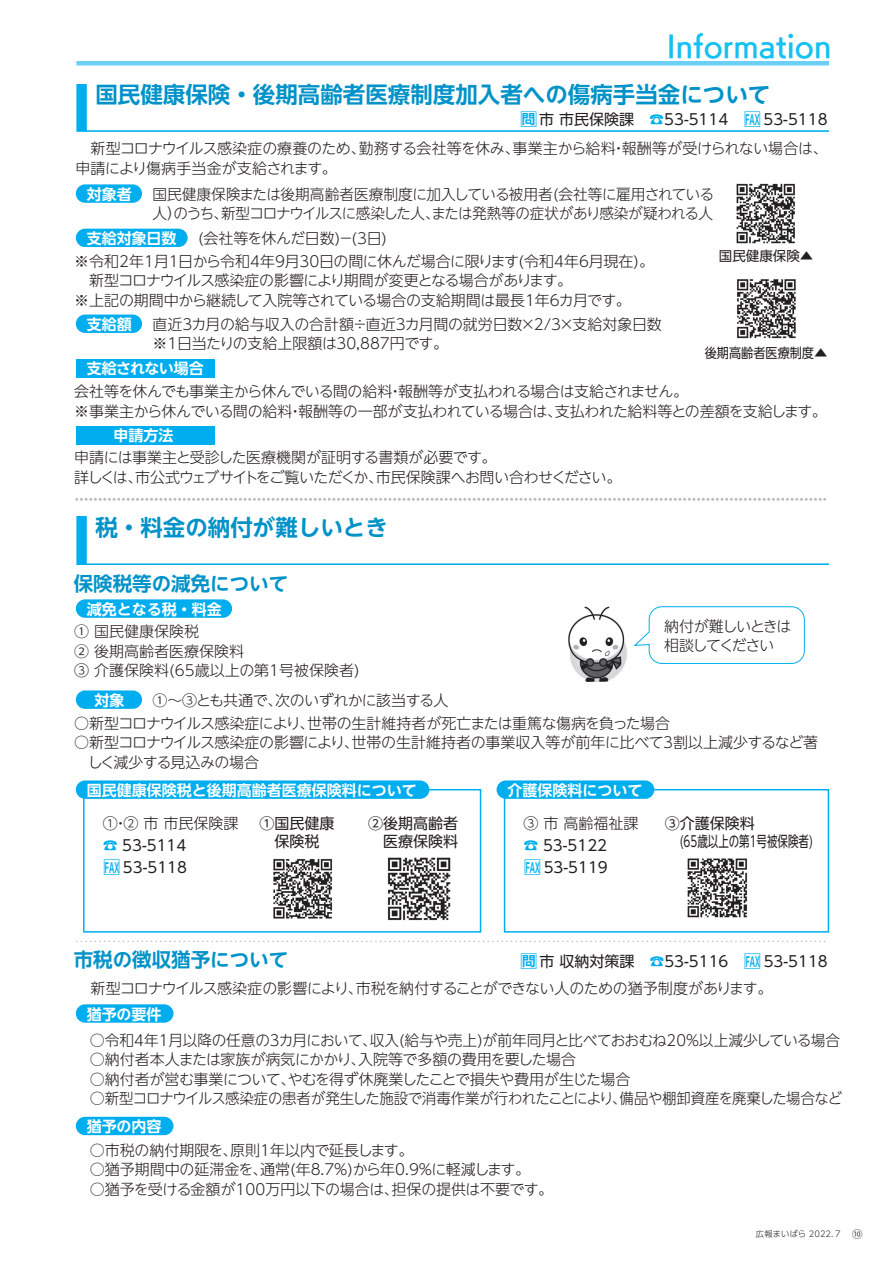
<style>
.page{position:relative;width:893px;height:1263px;background:#fff}
.page>*{position:absolute;margin:0;border:0;box-sizing:border-box;transform-origin:0 0}
.t1{font:28.5px "UD Kakugo Large Pr 6 N DB";color:#15c0f2}
.t2{font:700 22.5px "UD Shin Go NT Pro De";color:#0092c8}
.t3{font:700 19.5px "UD Shin Go NT Pro De";color:#0092c8}
.t4{font:300 15px/19.5px "UD Shin Go NT Pro";letter-spacing:-.02em;color:#231f20}
.t5{font:300 15px/19.5px "UD Shin Go NT Pro";color:#231f20}
.t6{font:300 15px/27.2px "UD Shin Go NT Pro";letter-spacing:-.045em;color:#231f20}
.t7{font:300 15px/19.5px "UD Shin Go NT Pro";letter-spacing:-.04em;color:#231f20}
.t8{font:700 15px "UD Shin Go NT Pro De";color:#fff}
.t9{font:15px/18px "UD Shin Go NT Pro";color:#231f20}
.t10{font:300 15px/19.5px "UD Shin Go NT Pro";letter-spacing:-.09em;color:#231f20}
.t11{font:700 15px "UD Shin Go NT Pro De";letter-spacing:-.035em;color:#fff}
.t12{font:13.5px "UD Shin Go NT Pro";color:#231f20;scale:.9 1}
.t13{font:13.5px "UD Shin Go NT Pro";color:#231f20}
.t14{font:300 8.25px "UD Shin Go Pro";letter-spacing:-.01em;color:#231f20}
.s1{font-family:"UD Shin Go NT Pro De";font-weight:700;font-size:18px;color:#00aeef}
.s2{font-family:"UD Shin Go NT Pro De";font-weight:700;font-size:13.5px;color:#00aeef}
.s3{font-weight:400}
.s4{font-weight:400;color:#00aeef}
.s5{font-family:"Koz Go Pr 6 N";font-weight:400}
.s6{font-family:"Koz Go Pr 6 N";font-weight:400;font-size:10.5px}
</style>
<div class="page">
<div style="left:83px;top:789px;width:398px;height:144px;border:2px solid #00aeef"></div>
<div style="left:76px;top:359px;width:139px;height:19px;background:#00aeef"></div>
<svg style="left:77px;top:498px;width:749px;height:3px"></svg>
<svg style="left:76px;top:84px;width:753px;height:48px"></svg>
<hr style="left:76px;top:61px;width:753px;height:4px;background:#6bcff6">
<div style="left:76px;top:184px;width:66px;height:19px;background:#00aeef;border-radius:9px"></div>
<div style="left:76px;top:1004px;width:97px;height:19px;background:#00aeef;border-radius:9px"></div>
<div style="left:76px;top:1117px;width:97px;height:18px;background:#00aeef;border-radius:9px"></div>
<div style="left:76px;top:315px;width:66px;height:18px;background:#00aeef;border-radius:9px"></div>
<div style="left:76px;top:229px;width:112px;height:18px;background:#00aeef;border-radius:9px"></div>
<svg style="left:76px;top:516px;width:753px;height:49px"></svg>
<div style="left:76px;top:690px;width:66px;height:19px;background:#00aeef;border-radius:9px"></div>
<div style="left:76px;top:599px;width:156px;height:19px;background:#00aeef;border-radius:9px"></div>
<div style="left:76px;top:780px;width:353px;height:19px;background:#00aeef;border-radius:9px"></div>
<div style="left:76px;top:426px;width:139px;height:18px;background:#00aeef"></div>
<div style="left:504px;top:789px;width:325px;height:144px;border:2px solid #00aeef"></div>
<div style="left:497px;top:780px;width:157px;height:19px;background:#00aeef;border-radius:9px"></div>
<svg style="left:77px;top:941px;width:749px;height:1px"></svg>
<img style="left:568px;top:606px;width:59px;height:76px">
<svg style="left:633px;top:606px;width:172px;height:58px"></svg>
<img style="left:736px;top:183px;width:59px;height:61px">
<img style="left:737px;top:279px;width:59px;height:60px">
<img style="left:273px;top:858px;width:60px;height:61px">
<img style="left:687px;top:858px;width:60px;height:60px">
<img style="left:387px;top:857px;width:64px;height:64px">
<h1 class="t1" style="left:667px;top:30px;width:166px">Information</h1>
<h2 class="t2" style="left:95px;top:76px;width:676px">国民健康保険・後期高齢者医療制度加入者への傷病手当金について</h2>
<p class="t4" style="left:75px;top:104px;width:754px;line-height:29.2px;text-align:right"><span class="s1">□</span><span class="s2">問</span><span class="s3">市 市民保険課</span> <span class="s4">☎</span><span class="s3">53-5114</span> <span class="s1">□</span><span class="s2">FAX</span> <span class="s3">53-5118<br></span>　新型コロナウイルス感染症の療養のため、勤務する会社等を休み、事業主から給料・報酬等が受けられない場合は、</p>
<p class="t4" style="left:75px;top:158px;width:263px">申請により傷病手当金が支給されます。</p>
<p class="t8" style="left:87px;top:182px;width:46px">対象者</p>
<p class="t7" style="left:152px;top:184px;width:563px">国民健康保険または後期高齢者医療制度に加入している被用者(会社等に雇用されている人）のうち、新型コロナウイルスに感染した人、または発熱等の症状があり感染が疑われる人</p>
<p class="t4" style="left:74px;top:226px;width:581px;line-height:22.6px;text-indent:124px">(会社等を休んだ日数)－(3日)<br>※令和2年1月1日から令和4年9月30日の間に休んだ場合に限ります(令和4年6月現在)。</p>
<p class="t4" style="left:74px;top:270px;width:558px">　新型コロナウイルス感染症の影響により期間が変更となる場合があります。<br>※上記の期間中から継続して入院等されている場合の支給期間は最長1年6カ月です。</p>
<p class="t8" style="left:87px;top:226px;width:91px">支給対象日数</p>
<p class="t8" style="left:87px;top:312px;width:46px">支給額</p>
<p class="t4" style="left:152px;top:314px;width:511px">直近3カ月の給与収入の合計額÷直近3カ月間の就労日数×2/3×支給対象日数※1日当たりの支給上限額は30,887円です。</p>
<p class="t13" style="left:719px;top:245px;width:96px">国民健康保険▲</p>
<p class="t12" style="left:705px;top:342px;width:138px">後期高齢者医療制度▲</p>
<p class="t11" style="left:87px;top:357px;width:119px">支給されない場合</p>
<p class="t4" style="left:74px;top:381px;width:754px">会社等を休んでも事業主から休んでいる間の給料・報酬等が支払われる場合は支給されません。<br>※事業主から休んでいる間の給料・報酬等の一部が支払われている場合は、支払われた給料等との差額を支給します。</p>
<p class="t8" style="left:113px;top:423px;width:61px">申請方法</p>
<p class="t4" style="left:74px;top:447px;width:549px">申請には事業主と受診した医療機関が証明する書類が必要です。<br>詳しくは、市公式ウェブサイトをご覧いただくか、市民保険課へお問い合わせください。</p>
<h2 class="t2" style="left:95px;top:510px;width:294px">税・料金の納付が難しいとき</h2>
<h3 class="t3" style="left:74px;top:567px;width:216px">保険税等の減免について</h3>
<p class="t8" style="left:87px;top:597px;width:136px">減免となる税・料金</p>
<p class="t5" style="left:74px;top:621px;width:287px"><span class="s5">①</span> 国民健康保険税<br><span class="s5">②</span> 後期高齢者医療保険料<br>③ 介護保険料(65歳以上の第1号被保険者)</p>
<p class="t8" style="left:94px;top:688px;width:31px">対象</p>
<p class="t6" style="left:152px;top:686px;width:297px"><span class="s5">①</span>～③とも共通で、次のいずれかに該当する人</p>
<p class="t10" style="left:664px;top:616px;width:129px">納付が難しいときは相談してください</p>
<p class="t4" style="left:74px;top:713px;width:597px">○新型コロナウイルス感染症により、世帯の生計維持者が死亡または重篤な傷病を負った場合</p>
<p class="t4" style="left:74px;top:732px;width:745px">○新型コロナウイルス感染症の影響により、世帯の生計維持者の事業収入等が前年に比べて3割以上減少するなど著　しく減少する見込みの場合</p>
<p class="t8" style="left:87px;top:778px;width:331px">国民健康保険税と後期高齢者医療保険料について</p>
<p class="t4" style="left:103px;top:811px;width:137px;line-height:22.5px">①・② 市 市民保険課<span class="s4">☎</span> <span class="s3">53-5114</span></p>
<p class="t9" style="left:103px;top:857px;width:86px"><span class="s1">□</span><span class="s2">FAX</span> 53-5118</p>
<p class="t9" style="left:260px;top:814px;width:76px">①国民健康　保険税</p>
<p class="t9" style="left:368px;top:814px;width:92px">②後期高齢者　医療保険料</p>
<p class="t8" style="left:507px;top:778px;width:136px">介護保険料について</p>
<p class="t4" style="left:523px;top:811px;width:116px;line-height:22.5px">③ 市 高齢福祉課<span class="s4">☎</span> <span class="s3">53-5122</span></p>
<p class="t9" style="left:523px;top:857px;width:86px"><span class="s1">□</span><span class="s2">FAX</span> 53-5119</p>
<p class="t9" style="left:680px;top:814px;width:135px;text-indent:-15px">③介護保険料<br>(65歳以上の第1号被保険者)</p>
<h3 class="t3" style="left:74px;top:944px;width:216px">市税の徴収猶予について</h3>
<p class="t6" style="left:75px;top:947px;width:754px;text-indent:444px"><span class="s1">□</span><span class="s2">問</span><span class="s3">市 収納対策課</span> <span class="s4">☎</span><span class="s3">53-5116</span> <span class="s1">□</span><span class="s2">FAX</span> <span class="s3">53-5118</span>　新型コロナウイルス感染症の影響により、市税を納付することができない人のための猶予制度があります。</p>
<p class="t8" style="left:87px;top:1002px;width:76px">猶予の要件</p>
<p class="t4" style="left:75px;top:1030px;width:769px">　○令和4年1月以降の任意の3カ月において、収入(給与や売上)が前年同月と比べておおむね20%以上減少している場合　○納付者本人または家族が病気にかかり、入院等で多額の費用を要した場合<br>　○納付者が営む事業について、やむを得ず休廃業したことで損失や費用が生じた場合<br>　○新型コロナウイルス感染症の患者が発生した施設で消毒作業が行われたことにより、備品や棚卸資産を廃棄した場合など</p>
<p class="t8" style="left:87px;top:1114px;width:76px">猶予の内容</p>
<p class="t5" style="left:75px;top:1140px;width:480px">　○市税の納付期限を、原則1年以内で延長します。<br>　○猶予期間中の延滞金を、通常(年8.7%)から年0.9%に軽減します。　○猶予を受ける金額が100万円以下の場合は、担保の提供は不要です。</p>
<p class="t14" style="left:756px;top:1227px;width:108px">広報まいばら ２０２２．7 <span class="s6">⑩</span></p>
</div>
